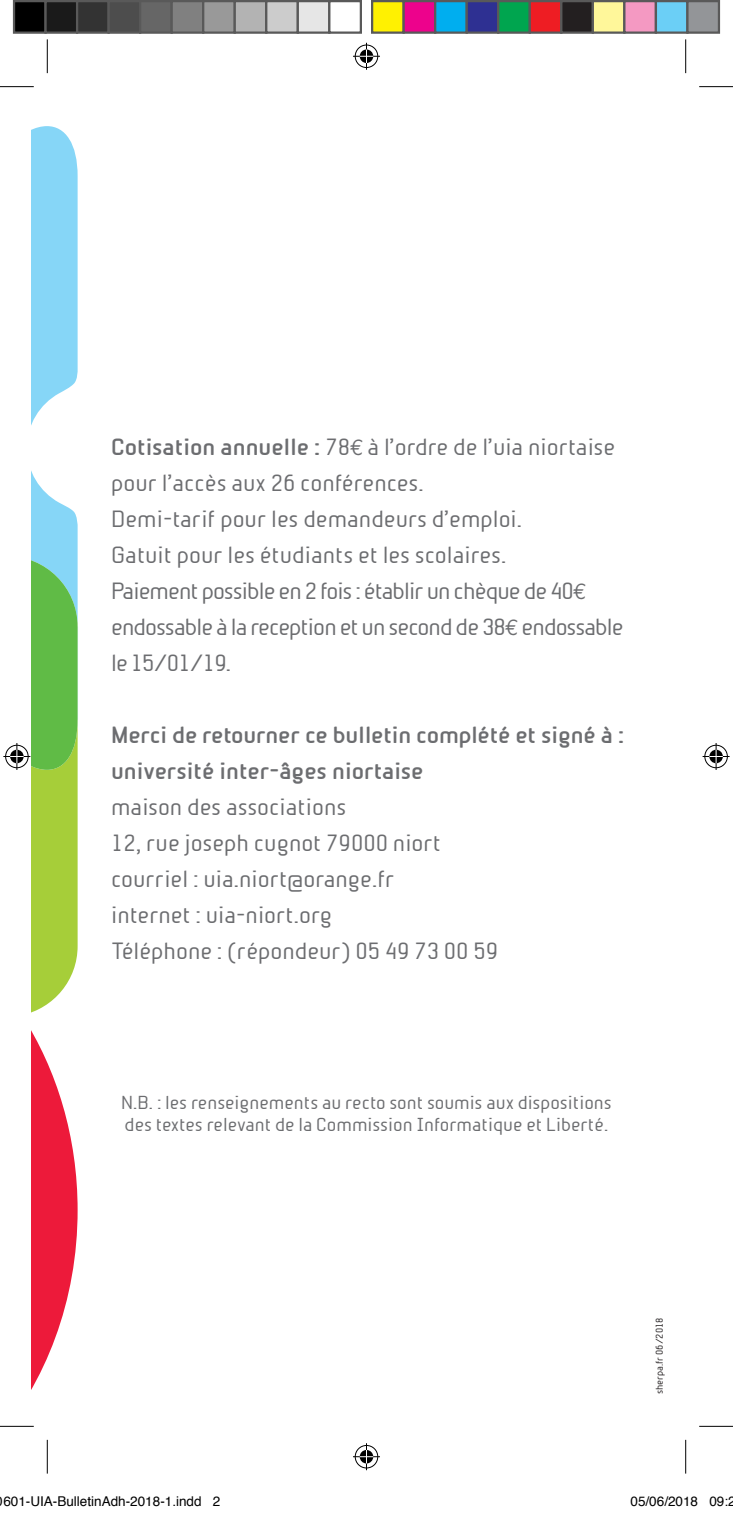
<style>
.page{position:relative;width:733px;height:1513px;background:#fff}
.page>*{position:absolute;margin:0;border:0;box-sizing:border-box;transform-origin:0 0}
.t1{font:22.5px/36px "Beta Sans";color:#6c6d70}
.t2{font:700 22.5px/36px "Beta Sans";letter-spacing:-.005em;color:#6c6d70}
.t3{font:18px/21.6px "Beta Sans";color:#6c6d70}
.t4{font:13.5px "Helvetica";color:#000}
.t5{font:9.45px "Beta Sans Norm";color:#231f20}
.s1{font-weight:700}
.s2{font-family:"Euro Mono"}
.s3{font-family:"Beta Sans Norm"}
</style>
<div class="page">
<hr style="left:0;top:86px;width:34px;height:1px;background:#000">
<hr style="left:699px;top:86px;width:33px;height:1px;background:#000">
<hr style="left:0;top:1426px;width:34px;height:1px;background:#000">
<hr style="left:699px;top:1426px;width:33px;height:1px;background:#000">
<hr style="left:47px;top:39px;width:1px;height:34px;background:#000">
<hr style="left:47px;top:1439px;width:1px;height:34px;background:#000">
<hr style="left:685px;top:39px;width:1px;height:34px;background:#000">
<hr style="left:685px;top:1439px;width:1px;height:34px;background:#000">
<svg style="left:353px;top:43px;width:27px;height:27px"></svg>
<svg style="left:353px;top:1443px;width:27px;height:27px"></svg>
<svg style="left:3px;top:126px;width:75px;height:1319px"></svg>
<svg style="left:702px;top:743px;width:27px;height:27px"></svg>
<div style="left:14px;top:1px;width:32px;height:32px;background:#000"></div>
<div style="left:13px;top:0;width:34px;height:34px;border:2px solid #595959"></div>
<div style="left:46px;top:1px;width:31px;height:32px;background:#1a1a1a"></div>
<div style="left:44px;top:0;width:34px;height:34px;border:2px solid #595959"></div>
<div style="left:77px;top:1px;width:32px;height:32px;background:#333"></div>
<div style="left:76px;top:0;width:34px;height:34px;border:2px solid #595959"></div>
<div style="left:109px;top:1px;width:31px;height:32px;background:#4d4d4d"></div>
<div style="left:107px;top:0;width:34px;height:34px;border:2px solid #595959"></div>
<div style="left:140px;top:1px;width:32px;height:32px;background:#666"></div>
<div style="left:139px;top:0;width:34px;height:34px;border:2px solid #595959"></div>
<div style="left:172px;top:1px;width:31px;height:32px;background:#808080"></div>
<div style="left:170px;top:0;width:34px;height:34px;border:2px solid #595959"></div>
<div style="left:203px;top:1px;width:32px;height:32px;background:#999"></div>
<div style="left:202px;top:0;width:34px;height:34px;border:2px solid #595959"></div>
<div style="left:235px;top:1px;width:31px;height:32px;background:#b3b3b3"></div>
<div style="left:233px;top:0;width:34px;height:34px;border:2px solid #595959"></div>
<div style="left:266px;top:1px;width:32px;height:32px;background:#ccc"></div>
<div style="left:265px;top:0;width:34px;height:34px;border:2px solid #595959"></div>
<div style="left:298px;top:1px;width:31px;height:32px;background:#e6e6e6"></div>
<div style="left:296px;top:0;width:34px;height:34px;border:2px solid #595959"></div>
<div style="left:328px;top:0;width:34px;height:34px;border:2px solid #595959"></div>
<div style="left:372px;top:1px;width:31px;height:32px;background:#fff101"></div>
<div style="left:371px;top:0;width:33px;height:34px;border:2px solid #595959"></div>
<div style="left:403px;top:1px;width:32px;height:32px;background:#ed028c"></div>
<div style="left:402px;top:0;width:34px;height:34px;border:2px solid #595959"></div>
<div style="left:435px;top:1px;width:31px;height:32px;background:#00aeef"></div>
<div style="left:434px;top:0;width:33px;height:34px;border:2px solid #595959"></div>
<div style="left:466px;top:1px;width:32px;height:32px;background:#2e3092"></div>
<div style="left:465px;top:0;width:34px;height:34px;border:2px solid #595959"></div>
<div style="left:498px;top:1px;width:31px;height:32px;background:#00a54f"></div>
<div style="left:497px;top:0;width:33px;height:34px;border:2px solid #595959"></div>
<div style="left:529px;top:1px;width:32px;height:32px;background:#ee1d23"></div>
<div style="left:528px;top:0;width:34px;height:34px;border:2px solid #595959"></div>
<div style="left:561px;top:1px;width:31px;height:32px;background:#231f20"></div>
<div style="left:560px;top:0;width:33px;height:34px;border:2px solid #595959"></div>
<div style="left:592px;top:1px;width:32px;height:32px;background:#fff79a"></div>
<div style="left:591px;top:0;width:34px;height:34px;border:2px solid #595959"></div>
<div style="left:624px;top:1px;width:31px;height:32px;background:#f499c2"></div>
<div style="left:623px;top:0;width:33px;height:34px;border:2px solid #595959"></div>
<div style="left:655px;top:1px;width:32px;height:32px;background:#6bcff6"></div>
<div style="left:654px;top:0;width:34px;height:34px;border:2px solid #595959"></div>
<div style="left:687px;top:1px;width:31px;height:32px;background:#939598"></div>
<div style="left:686px;top:0;width:33px;height:34px;border:2px solid #595959"></div>
<p class="t1" style="left:111px;top:429px;width:514px"><span class="s1">Cotisation annuelle :</span> 78<span class="s2">€</span> à l’ordre de l’uia niortaise pour l’accès aux 26 conférences.<br>Demi-tarif pour les demandeurs d’emploi.<br>Gatuit pour les étudiants et les scolaires.<br>Paiement possible en 2 fois : établir un chèque de 40<span class="s2">€ </span>endossable à la reception et un second de 38<span class="s2">€</span> endossable le 15/01/19<span class="s3">.</span></p>
<p class="t2" style="left:111px;top:717px;width:514px">Merci de retourner ce bulletin complété et signé à : université inter-âges niortaise</p>
<p class="t1" style="left:111px;top:789px;width:388px">maison des associations<br>12, rue joseph cugnot 79000 niort courriel : uia.niort@orange.fr<br>internet : uia-niort.org<br>Téléphone : (répondeur) 05 49 73 00 59</p>
<p class="t3" style="left:121px;top:1092px;width:492px">N.B. : les renseignements au recto sont soumis aux dispositions des textes relevant de la Commission Informatique et Liberté.</p>
<p class="t5" style="left:653px;top:1394px;width:78px;rotate:-90deg">sherpa.fr 06/2018</p>
<p class="t4" style="left:3px;top:1491px;width:218px">601-UIA-BulletinAdh-2018-1.indd 2</p>
<p class="t4" style="left:630px;top:1491px;width:107px">05/06/2018 09:2</p>
</div>
